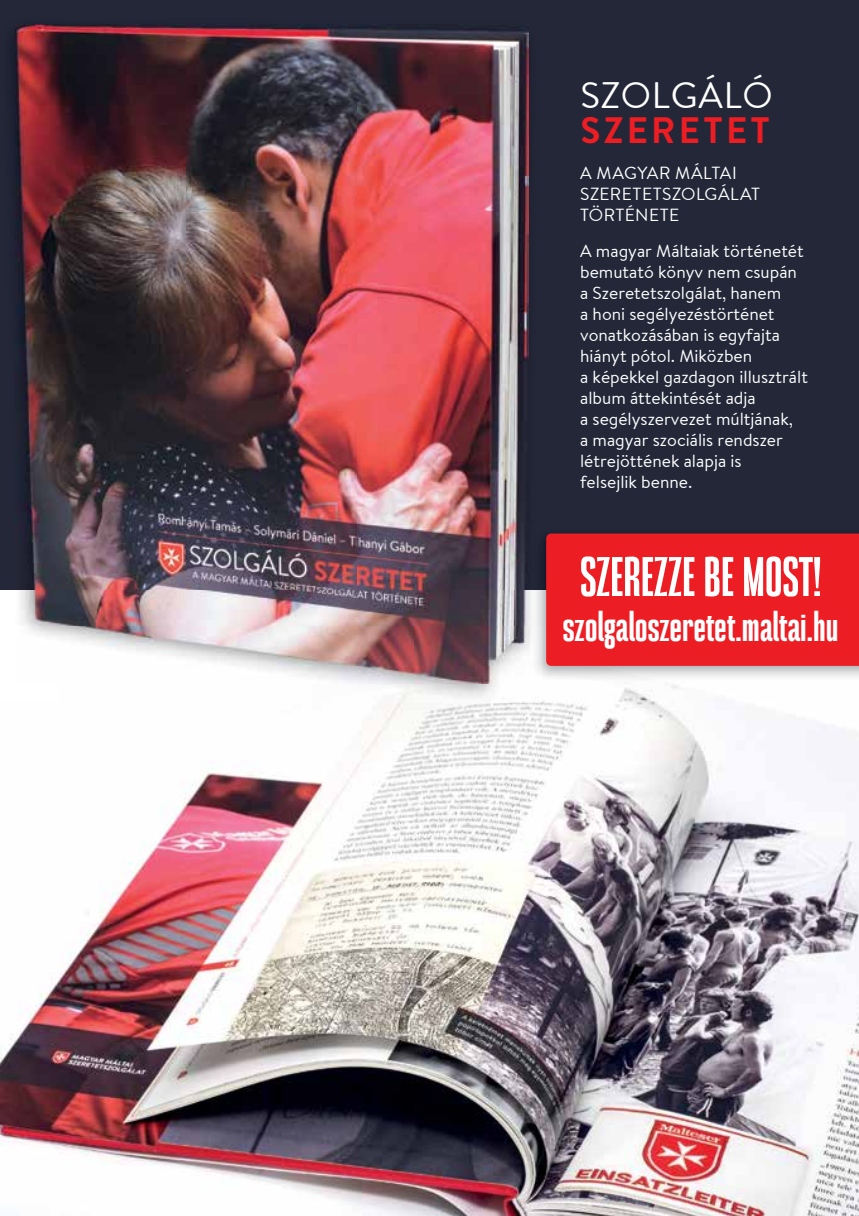
<style>
.page{position:relative;width:859px;height:1216px;background:#fff}
.page>*{position:absolute;margin:0;border:0;box-sizing:border-box;transform-origin:0 0}
.t1{font:55.65px "Mouzambik";color:#fff}
.t2{font:42px "Mouzambik";color:#fff}
.t3{font:36.75px "Brandon Text Office";letter-spacing:.02em;color:#fff}
.t4{font:700 36.75px "Brandon Text Office";letter-spacing:.09em;color:#ed1d24}
.t5{font:17.5px/21px "Brandon Text Office";color:#fff}
.t6{font:17.5px/21px "Brandon Text Office";letter-spacing:.025em;color:#fff}
</style>
<div class="page">
<img style="left:0;top:683px;width:858px;height:532px">
<div style="left:0;top:0;width:858px;height:589px;background:#232738"></div>
<img style="left:0;top:589px;width:541px;height:37px">
<img style="left:0;top:683px;width:59px;height:20px">
<img style="left:481px;top:626px;width:60px;height:77px">
<img style="left:59px;top:683px;width:422px;height:20px">
<img style="left:13px;top:24px;width:516px;height:45px">
<img style="left:14px;top:69px;width:2px;height:453px">
<img style="left:528px;top:69px;width:1px;height:291px">
<img style="left:16px;top:25px;width:512px;height:658px">
<img style="left:541px;top:540px;width:317px;height:140px">
<img style="left:531px;top:626px;width:10px;height:54px">
<div style="left:546px;top:533px;width:312px;height:133px;background:#ed1d24"></div>
<h3 class="t3" style="left:580px;top:70px;width:194px">SZOLGÁLÓ</h3>
<h3 class="t4" style="left:580px;top:105px;width:191px">SZERETET</h3>
<p class="t6" style="left:580px;top:162px;width:181px">A MAGYAR MÁLTAI<br>SZERETETSZOLGÁLAT<br>TÖRTÉNETE</p>
<p class="t5" style="left:580px;top:240px;width:229px">A magyar Máltaiak történetét bemutató könyv nem csupán a Szeretetszolgálat, hanem<br>a honi segélyezéstörténet vonatkozásában is egyfajta hiányt pótol. Miközben<br>a képekkel gazdagon illusztrált album áttekintését adja<br>a segélyszervezet múltjának,<br>a magyar szociális rendszer létrejöttének alapja is<br>felsejlik benne.</p>
<h1 class="t1" style="left:580px;top:547px;width:242px">SZEREZZE BE MOST!</h1>
<h2 class="t2" style="left:562px;top:604px;width:277px">szolgaloszeretet.maltai.hu</h2>
</div>
